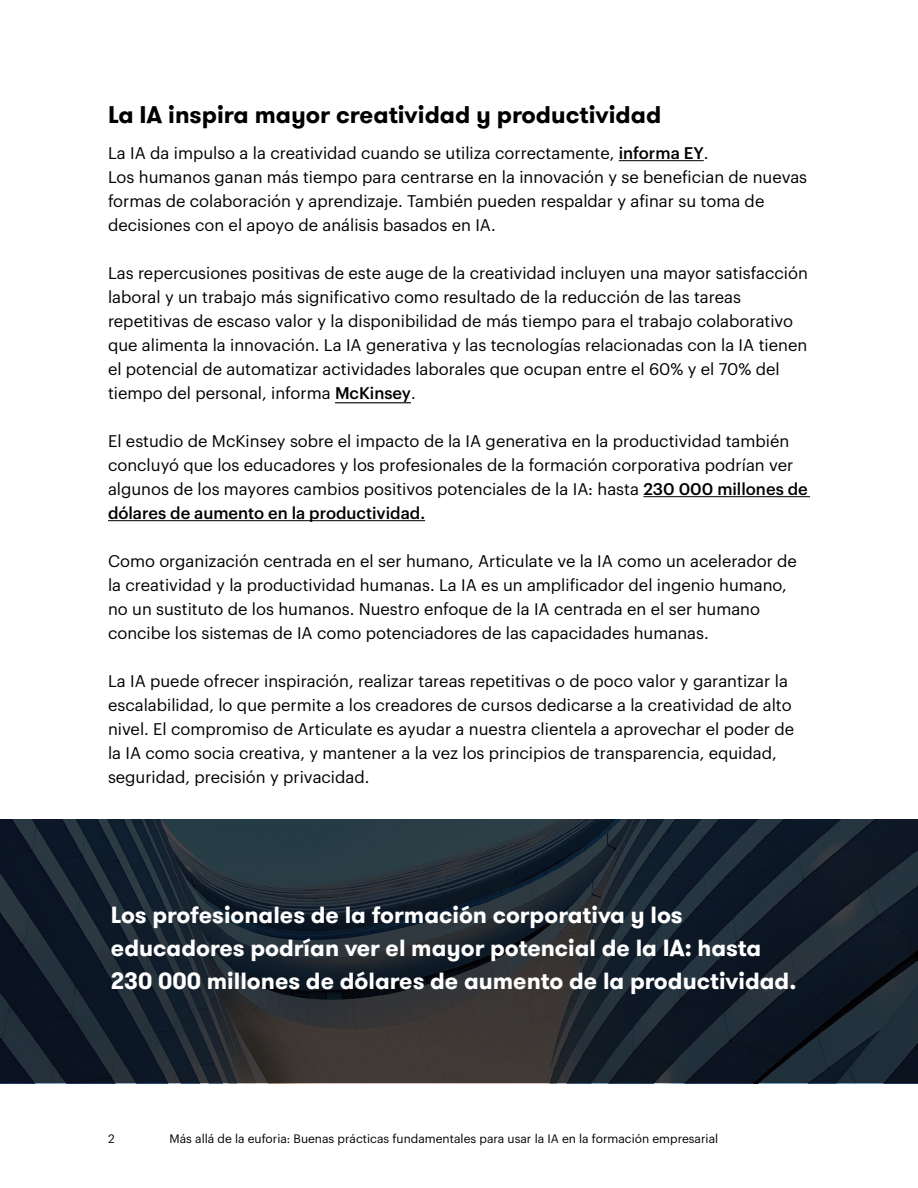
<style>
.page{position:relative;width:918px;height:1188px;background:#fff}
.page>*{position:absolute;margin:0;border:0;box-sizing:border-box;transform-origin:0 0}
.t1{font:700 24px "GT Walsheim Pro";color:#000}
.t2{font:700 23.25px/33px "GT Walsheim Pro";color:#fff}
.t3{font:16.5px/24px "Graphik";color:#000}
.t4{font:16.5px/24px "Graphik";color:#000101}
.t5{font:12px "Graphik";color:#000}
.s1{font-weight:500}
.s2{font-weight:500;color:#000}
.s3{color:#000}
</style>
<div class="page">
<hr style="left:619px;top:160px;width:85px;height:1px;background:#000101">
<hr style="left:335px;top:402px;width:76px;height:1px;background:#000">
<hr style="left:643px;top:496px;width:167px;height:1px;background:#000">
<hr style="left:108px;top:520px;width:317px;height:1px;background:#000">
<svg style="left:0;top:819px;width:918px;height:264px;background:#1e2731"></svg>
<h1 class="t1" style="left:108px;top:99px;width:555px">La IA inspira mayor creatividad y productividad</h1>
<p class="t4" style="left:108px;top:140px;width:701px">La IA da impulso a la creatividad cuando se utiliza correctamente, <span class="s1">informa EY</span>.<br>Los humanos ganan más tiempo para centrarse en la innovación y se benefician de nuevas formas de colaboración y aprendizaje. También pueden respaldar y afinar su toma de decisiones con el apoyo de análisis basados en IA.</p>
<p class="t4" style="left:108px;top:260px;width:701px">Las repercusiones positivas de este auge de la creatividad incluyen una mayor satisfacción laboral y un trabajo más significativo como resultado de la reducción de las tareas repetitivas de escaso valor y la disponibilidad de más tiempo para el trabajo colaborativo que alimenta la innovación. La IA generativa y las tecnologías relacionadas con la IA tienen el potencial de automatizar actividades laborales que ocupan entre el 60% y el 70% del tiempo del personal, informa <span class="s2">McKinsey</span><span class="s3">.</span></p>
<p class="t3" style="left:108px;top:428px;width:701px">El estudio de McKinsey sobre el impacto de la IA generativa en la productividad también concluyó que los educadores y los profesionales de la formación corporativa podrían ver algunos de los mayores cambios positivos potenciales de la IA: hasta <span class="s1">230 000 millones de dólares de aumento en la productividad.</span></p>
<p class="t3" style="left:108px;top:548px;width:691px">Como organización centrada en el ser humano, Articulate ve la IA como un acelerador de la creatividad y la productividad humanas. La IA es un amplificador del ingenio humano, no un sustituto de los humanos. Nuestro enfoque de la IA centrada en el ser humano concibe los sistemas de IA como potenciadores de las capacidades humanas.</p>
<p class="t3" style="left:108px;top:668px;width:688px">La IA puede ofrecer inspiración, realizar tareas repetitivas o de poco valor y garantizar la escalabilidad, lo que permite a los creadores de cursos dedicarse a la creatividad de alto nivel. El compromiso de Articulate es ayudar a nuestra clientela a aprovechar el poder de la IA como socia creativa, y mantener a la vez los principios de transparencia, equidad, seguridad, precisión y privacidad.</p>
<h2 class="t2" style="left:111px;top:899px;width:687px">Los profesionales de la formación corporativa y los educadores podrían ver el mayor potencial de la IA: hasta<br>230 000 millones de dólares de aumento de la productividad.</h2>
<p class="t5" style="left:108px;top:1130px;width:8px">2</p>
<p class="t5" style="left:170px;top:1130px;width:550px">Más allá de la euforia: Buenas prácticas fundamentales para usar la IA en la formación empresarial</p>
</div>
